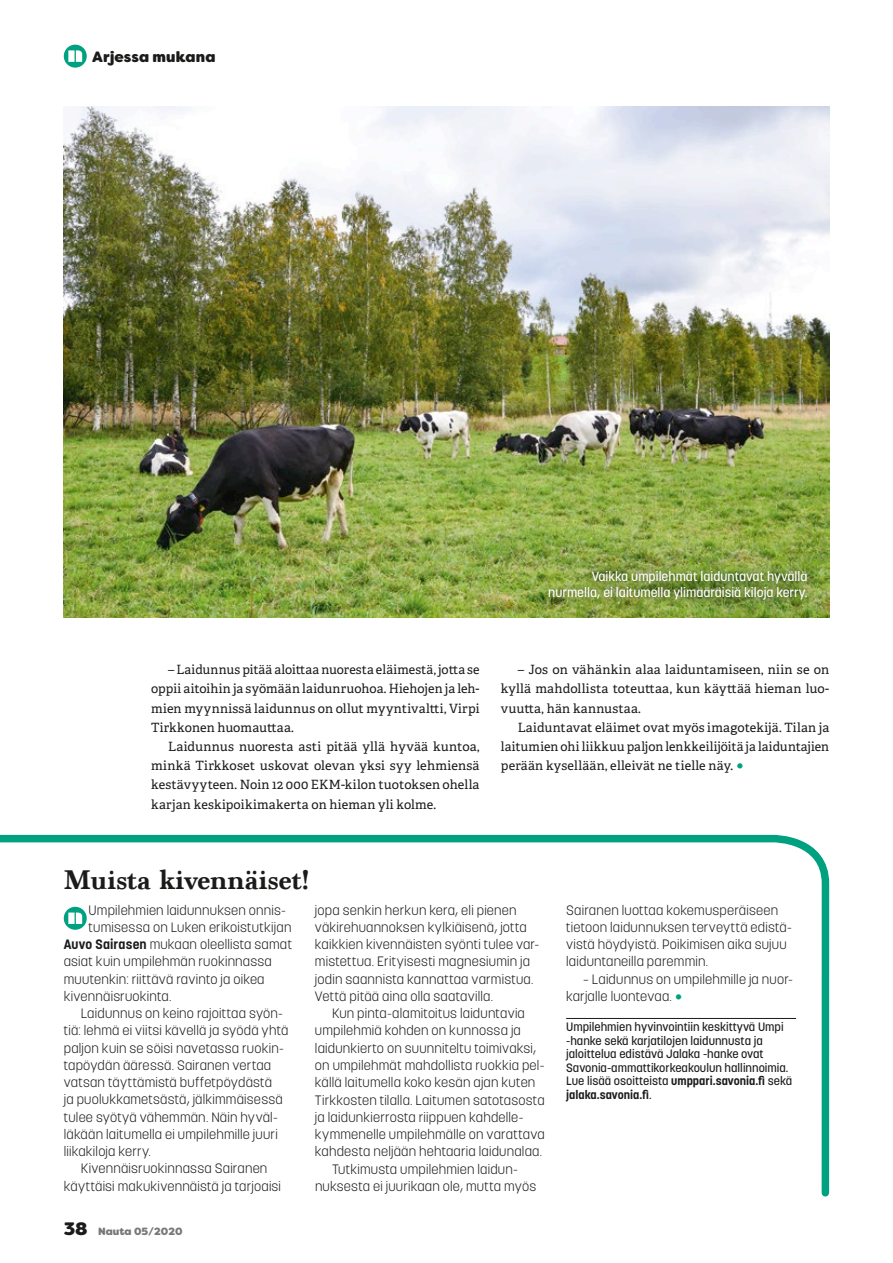
<style>
.page{position:relative;width:893px;height:1263px;background:#fff}
.page>*{position:absolute;margin:0;border:0;box-sizing:border-box;transform-origin:0 0}
.t1{font:700 28.5px "Marion";letter-spacing:-.01em;color:#1b1b1a}
.t2{font:800 15px "Filson Soft";letter-spacing:.005em;color:#1b1b1a}
.t3{font:300 13.5px/17.2px "Korolev";letter-spacing:.015em;color:#1b1b1a}
.t4{font:500 13.2px/15.8px "Korolev";color:#fff;text-align:right}
.t5{font:12.75px/19.2px "Adelle PE";letter-spacing:.01em;color:#1b1b1a;text-align:justify}
.t6{font:500 12px/13.5px "Korolev";color:#1b1b1a}
.t7{font:800 10.5px "Filson Soft";color:#797878}
.s1{color:#00a180}
.s2{font-weight:700}
.s3{font-size:18px;color:#1b1b1a}
.s4{font-family:"Adelle PE";font-weight:400;font-size:12.75px;color:#00a180}
</style>
<div class="page">
<svg style="left:0;top:834px;width:830px;height:363px"></svg>
<div style="left:64px;top:907px;width:23px;height:23px;background:#00a180;border-radius:50%"></div>
<svg style="left:68px;top:912px;width:14px;height:12px"></svg>
<hr style="left:566px;top:1018px;width:230px;height:1px;background:#1b1b1a">
<div style="left:64px;top:45px;width:23px;height:23px;background:#00a180;border-radius:50%"></div>
<svg style="left:68px;top:50px;width:14px;height:12px"></svg>
<img style="left:64px;top:106px;width:765px;height:511px">
<div style="left:540px;top:562px;width:276px;height:46px;background:#1b1b1a;opacity:.75"></div>
<hr style="left:892px;top:0;width:1px;height:1263px;background:#dff1fd">
<p class="t2" style="left:92px;top:47px;width:125px">Arjessa mukana</p>
<p class="t4" style="left:548px;top:568px;width:261px">Vaikka umpilehmät laiduntavat hyvällä nurmella, ei laitumella ylimääräisiä kiloja kerry.</p>
<p class="t5" style="left:151px;top:659px;width:330px;text-indent:17px">– Laidunnus pitää aloittaa nuoresta eläimestä, jotta se oppii aitoihin ja syömään laidunruohoa. Hiehojen ja leh&shy;mien myynnissä laidunnus on ollut myyntivaltti, Virpi Tirkkonen huomauttaa.</p>
<p class="t5" style="left:151px;top:736px;width:330px;text-indent:17px">Laidunnus nuoresta asti pitää yllä hyvää kuntoa, minkä Tirkkoset uskovat olevan yksi syy lehmiensä kestävyyteen. Noin 12 000 EKM-kilon tuotoksen ohella karjan keskipoikimakerta on hieman yli kolme.</p>
<p class="t5" style="left:501px;top:659px;width:330px;text-indent:17px">– Jos on vähänkin alaa laiduntamiseen, niin se on kyllä mahdollista toteuttaa, kun käyttää hieman luo&shy;vuutta, hän kannustaa.</p>
<p class="t5" style="left:501px;top:717px;width:330px;text-indent:17px">Laiduntavat eläimet ovat myös imagotekijä. Tilan ja laitumien ohi liikkuu paljon lenkkeilijöitä ja laiduntajien perään kysellään, elleivät ne tielle näy. <span class="s1">○</span></p>
<h1 class="t1" style="left:64px;top:863px;width:248px">Muista kivennäiset!</h1>
<p class="t3" style="left:89px;top:901px;width:199px">Umpilehmien laidunnuksen onnis-</p>
<p class="t3" style="left:89px;top:918px;width:204px">tumisessa on Luken erikoistutkijan</p>
<p class="t3" style="left:64px;top:936px;width:230px"><span class="s2">Auvo Sairasen</span> mukaan oleellista samat</p>
<p class="t3" style="left:64px;top:953px;width:210px">asiat kuin umpilehmän ruokinnassa</p>
<p class="t3" style="left:64px;top:970px;width:202px">muutenkin: riittävä ravinto ja oikea</p>
<p class="t3" style="left:64px;top:987px;width:109px">kivennäisruokinta.</p>
<p class="t3" style="left:81px;top:1005px;width:204px">Laidunnus on keino rajoittaa syön-</p>
<p class="t3" style="left:64px;top:1022px;width:226px">tiä: lehmä ei viitsi kävellä ja syödä yhtä</p>
<p class="t3" style="left:64px;top:1039px;width:222px">paljon kuin se söisi navetassa ruokin-</p>
<p class="t3" style="left:64px;top:1056px;width:209px">tapöydän ääressä. Sairanen vertaa</p>
<p class="t3" style="left:64px;top:1074px;width:210px">vatsan täyttämistä buffetpöydästä</p>
<p class="t3" style="left:64px;top:1091px;width:221px">ja puolukkametsästä, jälkimmäisessä</p>
<p class="t3" style="left:64px;top:1108px;width:216px">tulee syötyä vähemmän. Näin hyväl-</p>
<p class="t3" style="left:64px;top:1125px;width:216px">läkään laitumella ei umpilehmille juuri</p>
<p class="t3" style="left:64px;top:1143px;width:89px">liikakiloja kerry.</p>
<p class="t3" style="left:81px;top:1160px;width:188px">Kivennäisruokinnassa Sairanen</p>
<p class="t3" style="left:64px;top:1177px;width:219px">käyttäisi makukivennäistä ja tarjoaisi</p>
<p class="t3" style="left:315px;top:901px;width:226px">jopa senkin herkun kera, eli pienen väkirehuannoksen kylkiäisenä, jotta kaikkien kivennäisten syönti tulee var&shy;mistettua. Erityisesti magnesiumin ja jodin saannista kannattaa varmistua.<br>Vettä pitää aina olla saatavilla.</p>
<p class="t3" style="left:332px;top:1005px;width:194px">Kun pinta-alamitoitus laiduntavia</p>
<p class="t3" style="left:315px;top:1022px;width:207px">umpilehmiä kohden on kunnossa ja</p>
<p class="t3" style="left:315px;top:1039px;width:223px">laidunkierto on suunniteltu toimivaksi,</p>
<p class="t3" style="left:315px;top:1056px;width:231px">on umpilehmät mahdollista ruokkia pel-</p>
<p class="t3" style="left:315px;top:1074px;width:222px">källä laitumella koko kesän ajan kuten</p>
<p class="t3" style="left:315px;top:1091px;width:231px">Tirkkosten tilalla. Laitumen satotasosta</p>
<p class="t3" style="left:315px;top:1108px;width:210px">ja laidunkierrosta riippuen kahdelle-</p>
<p class="t3" style="left:315px;top:1125px;width:231px">kymmenelle umpilehmälle on varattava</p>
<p class="t3" style="left:315px;top:1143px;width:229px">kahdesta neljään hehtaaria laidunalaa.</p>
<p class="t3" style="left:332px;top:1160px;width:187px">Tutkimusta umpilehmien laidun-</p>
<p class="t3" style="left:315px;top:1177px;width:223px">nuksesta ei juurikaan ole, mutta myös</p>
<p class="t7" style="left:64px;top:1225px;width:120px"><span class="s3">38</span> Nauta 05/2020</p>
<p class="t3" style="left:566px;top:901px;width:227px">Sairanen luottaa kokemusperäiseen tietoon laidunnuksen terveyttä edistä&shy;vistä höydyistä. Poikimisen aika sujuu laiduntaneilla paremmin.</p>
<p class="t3" style="left:566px;top:970px;width:228px;text-indent:17px">– Laidunnus on umpilehmille ja nuor&shy;karjalle luontevaa. <span class="s4">○</span></p>
<p class="t6" style="left:566px;top:1020px;width:227px">Umpilehmien hyvinvointiin keskittyvä Umpi -hanke sekä karjatilojen laidunnusta ja jaloittelua edistävä Jalaka -hanke ovat Savonia-ammattikorkeakoulun hallinnoimia.<br>Lue lisää osoitteista <span class="s2">umppari.savonia.fi</span> sekä <span class="s2">jalaka.savonia.fi</span>.</p>
</div>
